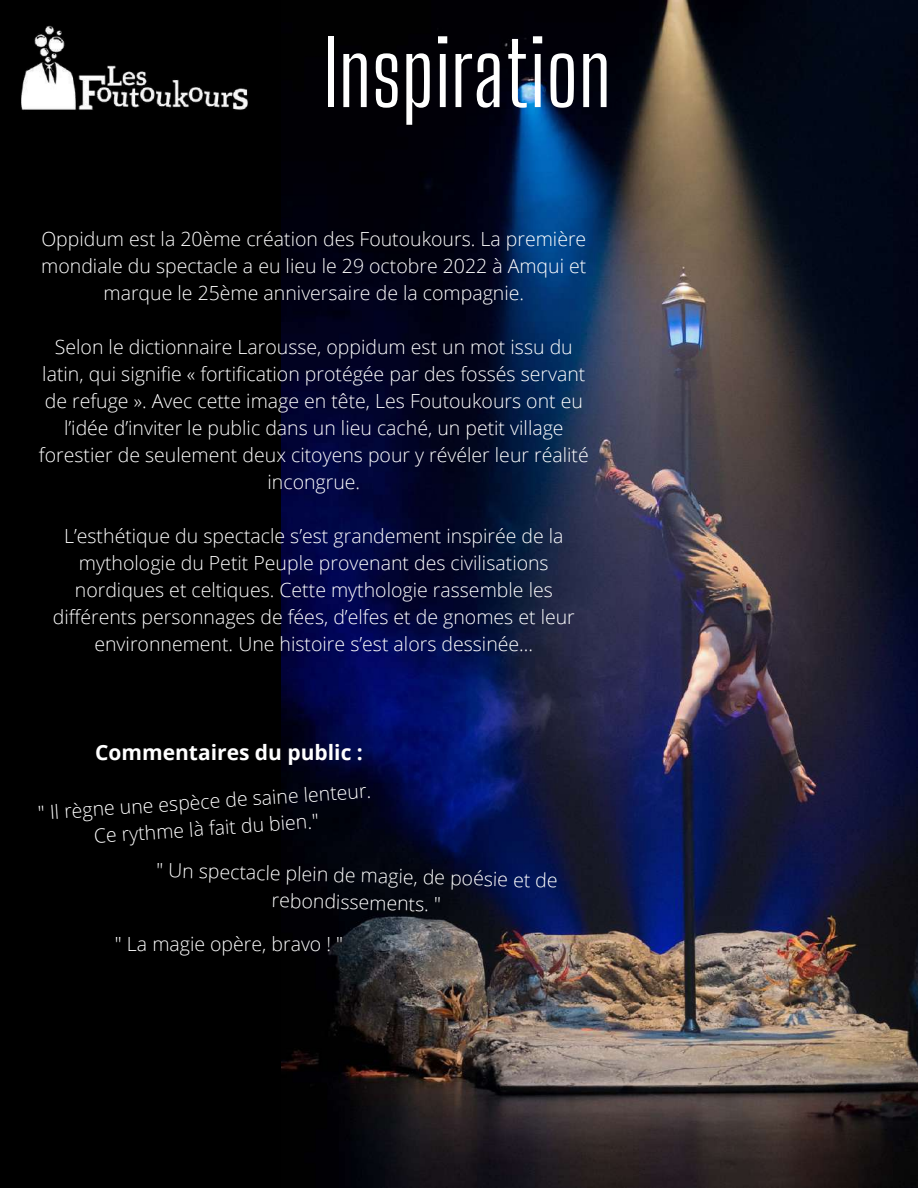
<style>
.page{position:relative;width:918px;height:1188px;background:#000}
.page>*{position:absolute;margin:0;border:0;box-sizing:border-box;transform-origin:0 0}
.t1{font:88.5px "Big Shoulders Display";color:#fff}
.t2{font:700 21px "Open Sans";color:#fff}
.t3{font:300 19.5px/27px "Open Sans";color:#fff;text-align:center}
</style>
<div class="page">
<img style="left:21px;top:25px;width:227px;height:85px">
<img style="left:282px;top:0;width:636px;height:1188px">
<h1 class="t1" style="left:323px;top:20px;width:289px">Inspiration</h1>
<p class="t3" style="left:41px;top:225px;width:547px">Oppidum est la 20ème création des Foutoukours. La première mondiale du spectacle a eu lieu le 29 octobre 2022 à Amqui et marque le 25ème anniversaire de la compagnie.</p>
<p class="t3" style="left:39px;top:333px;width:551px">Selon le dictionnaire Larousse, oppidum est un mot issu du latin, qui signifie « fortification protégée par des fossés servant de refuge ». Avec cette image en tête, Les Foutoukours ont eu l’idée d’inviter le public dans un lieu caché, un petit village forestier de seulement deux citoyens pour y révéler leur réalité incongrue.</p>
<p class="t3" style="left:53px;top:522px;width:524px">L’esthétique du spectacle s’est grandement inspirée de la mythologie du Petit Peuple provenant des civilisations nordiques et celtiques. Cette mythologie rassemble les différents personnages de fées, d’elfes et de gnomes et leur environnement. Une histoire s’est alors dessinée…</p>
<p class="t2" style="left:95px;top:738px;width:269px">Commentaires du public :</p>
<p class="t3" style="left:37px;top:799px;width:335px;rotate:-4deg">" Il règne une espèce de saine lenteur.<br>Ce rythme là fait du bien."</p>
<p class="t3" style="left:157px;top:854px;width:403px;rotate:2deg">" Un spectacle plein de magie, de poésie et de rebondissements. "</p>
<p class="t3" style="left:115px;top:930px;width:230px">" La magie opère, bravo ! "</p>
</div>
